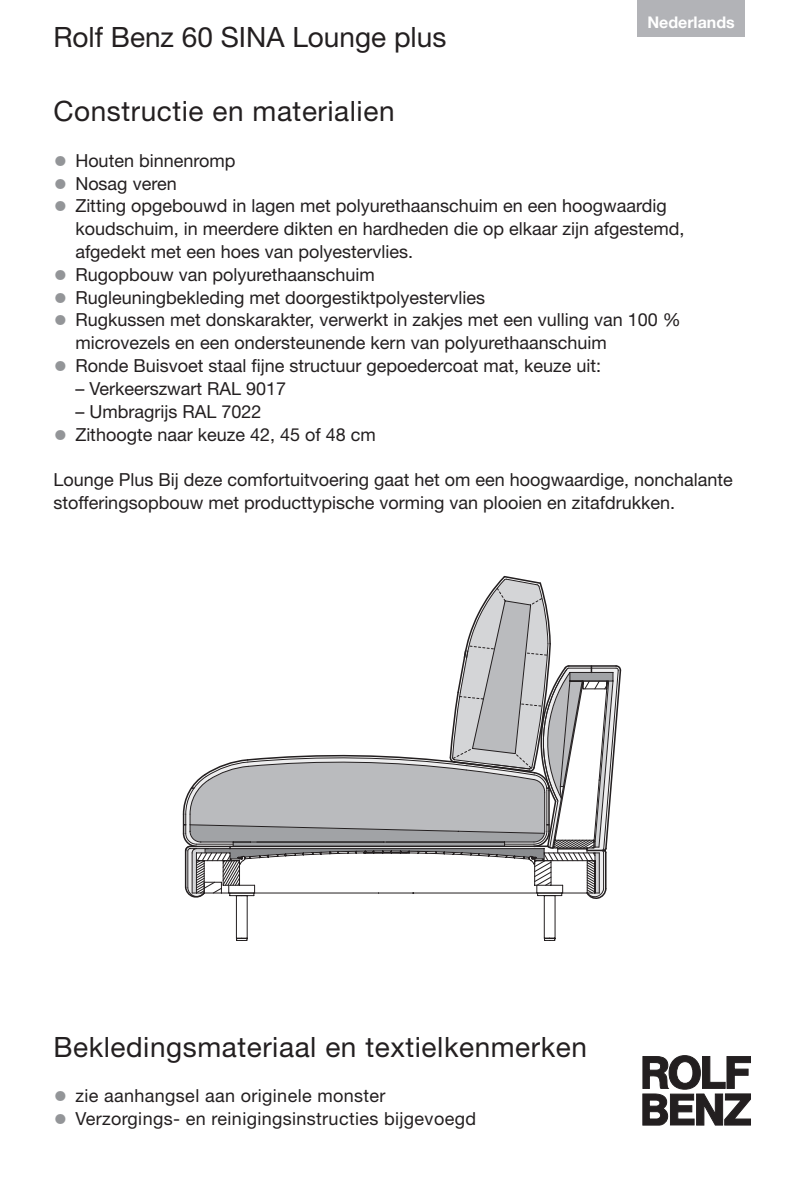
<style>
.page{position:relative;width:804px;height:1179px;background:#fff}
.page>*{position:absolute;margin:0;border:0;box-sizing:border-box;transform-origin:0 0}
.t1{font:28px "Helvetica Neue";letter-spacing:.02em;color:#231f20}
.t2{font:28px "Helvetica Neue";color:#231f20}
.t3{font:18px/22.8px "Helvetica Neue";color:#231f20}
.t4{font:18px "Helvetica Neue";letter-spacing:.02em;color:#231f20}
.t5{font:700 16px "Helvetica Neue";color:#fff}
.s1{font-size:28px;color:#939598}
</style>
<div class="page">
<svg style="left:643px;top:1055px;width:108px;height:70px"></svg>
<div style="left:637px;top:0;width:108px;height:36px;background:#b2b3b7"></div>
<svg style="left:183px;top:575px;width:438px;height:324px"></svg>
<h1 class="t2" style="left:53px;top:20px;width:395px">Rolf Benz 60 SINA Lounge plus</h1>
<p class="t5" style="left:647px;top:10px;width:89px">Nederlands</p>
<h1 class="t1" style="left:53px;top:94px;width:343px">Constructie en materialien</h1>
<p class="t3" style="left:53px;top:149px;width:184px"><span class="s1">•</span> Houten binnenromp</p>
<p class="t3" style="left:53px;top:171px;width:125px"><span class="s1">•</span> Nosag veren</p>
<p class="t3" style="left:75px;top:194px;width:611px;text-indent:-22px"><span class="s1">•</span> Zitting opgebouwd in lagen met polyurethaanschuim en een hoogwaardig koudschuim, in meerdere dikten en hardheden die op elkaar zijn afgestemd, afgedekt met een hoes van polyestervlies.</p>
<p class="t3" style="left:53px;top:263px;width:323px"><span class="s1">•</span> Rugopbouw van polyurethaanschuim</p>
<p class="t3" style="left:53px;top:285px;width:433px"><span class="s1">•</span> Rugleuningbekleding met doorgestiktpolyestervlies</p>
<p class="t3" style="left:75px;top:308px;width:607px;text-indent:-22px"><span class="s1">•</span> Rugkussen met donskarakter, verwerkt in zakjes met een vulling van 100 % microvezels en een ondersteunende kern van polyurethaanschuim</p>
<p class="t3" style="left:53px;top:354px;width:549px"><span class="s1">•</span> Ronde Buisvoet staal fijne structuur gepoedercoat mat, keuze uit:</p>
<p class="t3" style="left:75px;top:377px;width:212px">– Verkeerszwart RAL 9017</p>
<p class="t3" style="left:75px;top:399px;width:188px">– Umbragrijs RAL 7022</p>
<p class="t3" style="left:53px;top:422px;width:324px"><span class="s1">•</span> Zithoogte naar keuze 42, 45 of 48 cm</p>
<p class="t3" style="left:53px;top:468px;width:681px">Lounge Plus Bij deze comfortuitvoering gaat het om een hoogwaardige, nonchalante stofferingsopbouw met producttypische vorming van plooien en zitafdrukken.</p>
<h1 class="t1" style="left:53px;top:1029px;width:535px">Bekledingsmateriaal en textielkenmerken</h1>
<p class="t4" style="left:53px;top:1084px;width:334px"><span class="s1">•</span> zie aanhangsel aan originele monster</p>
<p class="t4" style="left:53px;top:1107px;width:424px"><span class="s1">•</span> Verzorgings- en reinigingsinstructies bijgevoegd</p>
</div>
